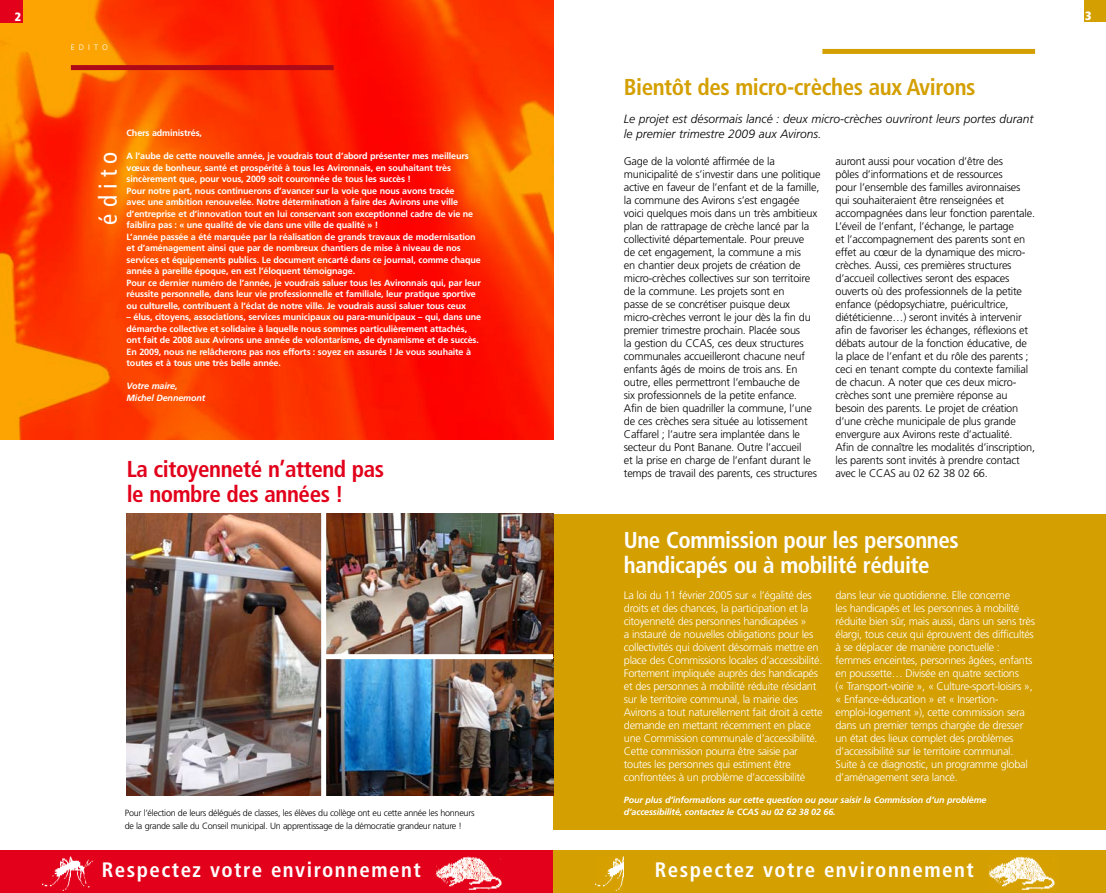
<style>
.page{position:relative;width:1106px;height:893px;background:#fff}
.page>*{position:absolute;margin:0;border:0;box-sizing:border-box;transform-origin:0 0}
.t1{font:condensed 25px "Frutiger";letter-spacing:.25em;color:#fff}
.t2{font:700 condensed 23px/25px "Frutiger";letter-spacing:-.02em;color:#fff}
.t3{font:700 condensed 23px/25px "Frutiger";letter-spacing:-.02em;color:#e2001a}
.t4{font:700 condensed 23px "Frutiger";letter-spacing:-.02em;color:#d49f00}
.t5{font:700 condensed 20.9px "Frutiger";letter-spacing:.07em;color:#fff}
.t6{font:italic 300 12px/15px "Frutiger";color:#000}
.t7{font:900 condensed 12px "Frutiger";color:#fff}
.t8{font:300 11px/13px "Frutiger";letter-spacing:-.02em;color:#000}
.t9{font:300 11px/13px "Frutiger";letter-spacing:-.03em;color:#fff}
.t10{font:700 9px/11.5px "Frutiger";letter-spacing:-.015em;color:#fff}
.t11{font:300 9px/13px "Frutiger";letter-spacing:-.03em;color:#000}
.t12{font:italic 700 9px/11.5px "Frutiger";letter-spacing:-.015em;color:#fff}
.t13{font:300 8px "Frutiger";letter-spacing:.5em;color:#fff}
</style>
<div class="page">
<div style="left:553px;top:514px;width:553px;height:316px;background:#d49f00"></div>
<svg style="left:0;top:0;width:553px;height:439px;background:#fc3a00"></svg>
<div style="left:1083px;top:0;width:23px;height:22px;background:#d49f00"></div>
<div style="left:71px;top:65px;width:263px;height:5px;background:#ae0917"></div>
<div style="left:0;top:0;width:22px;height:23px;background:#e2001a"></div>
<div style="left:0;top:850px;width:553px;height:43px;background:#e2001a"></div>
<img style="left:43px;top:856px;width:49px;height:35px">
<img style="left:435px;top:856px;width:67px;height:34px">
<div style="left:553px;top:850px;width:553px;height:43px;background:#d49f00"></div>
<img style="left:595px;top:856px;width:29px;height:35px">
<img style="left:988px;top:856px;width:67px;height:34px">
<img style="left:126px;top:514px;width:195px;height:281px">
<img style="left:326px;top:659px;width:227px;height:136px">
<img style="left:326px;top:514px;width:227px;height:140px">
<div style="left:822px;top:49px;width:213px;height:5px;background:#d49f00"></div>
<p class="t7" style="left:15px;top:9px;width:8px">2</p>
<p class="t13" style="left:71px;top:43px;width:38px">EDITO</p>
<h1 class="t1" style="left:93px;top:225px;width:75px;rotate:-90deg">édito</h1>
<p class="t10" style="left:127px;top:127px;width:77px">Chers administrés,</p>
<p class="t10" style="left:127px;top:150px;width:356px">A l’aube de cette nouvelle année, je voudrais tout d’abord présenter mes meilleurs vœux de bonheur, santé et prospérité à tous les Avironnais, en souhaitant très sincèrement que, pour vous, 2009 soit couronnée de tous les succès !<br>Pour notre part, nous continuerons d’avancer sur la voie que nous avons tracée<br>avec une ambition renouvelée. Notre détermination à faire des Avirons une ville d’entreprise et d’innovation tout en lui conservant son exceptionnel cadre de vie ne faiblira pas : « une qualité de vie dans une ville de qualité » !<br>L’année passée a été marquée par la réalisation de grands travaux de modernisation et d’aménagement ainsi que par de nombreux chantiers de mise à niveau de nos services et équipements publics. Le document encarté dans ce journal, comme chaque année à pareille époque, en est l’éloquent témoignage.<br>Pour ce dernier numéro de l’année, je voudrais saluer tous les Avironnais qui, par leur réussite personnelle, dans leur vie professionnelle et familiale, leur pratique sportive ou culturelle, contribuent à l’éclat de notre ville. Je voudrais aussi saluer tous ceux</p>
<p class="t10" style="left:127px;top:311px;width:356px">– élus, citoyens, associations, services municipaux ou para-municipaux – qui, dans une démarche collective et solidaire à laquelle nous sommes particulièrement attachés, ont fait de 2008 aux Avirons une année de volontarisme, de dynamisme et de succès.<br>En 2009, nous ne relâcherons pas nos efforts : soyez en assurés ! Je vous souhaite à toutes et à tous une très belle année.</p>
<p class="t12" style="left:127px;top:380px;width:80px">Votre maire,<br>Michel Dennemont</p>
<h2 class="t3" style="left:127px;top:456px;width:259px">La citoyenneté n’attend pas le nombre des années !</h2>
<p class="t11" style="left:125px;top:807px;width:351px">Pour l’élection de leurs délégués de classes, les élèves du collège ont eu cette année les honneurs de la grande salle du Conseil municipal. Un apprentissage de la démocratie grandeur nature !</p>
<h2 class="t4" style="left:624px;top:74px;width:353px">Bientôt des micro-crèches aux Avirons</h2>
<p class="t6" style="left:624px;top:112px;width:411px">Le projet est désormais lancé : deux micro-crèches ouvriront leurs portes durant le premier trimestre 2009 aux Avirons.</p>
<p class="t8" style="left:624px;top:154px;width:198px">Gage de la volonté affirmée de la municipalité de s’investir dans une politique active en faveur de l’enfant et de la famille, la commune des Avirons s’est engagée voici quelques mois dans un très ambitieux plan de rattrapage de crèche lancé par la collectivité départementale. Pour preuve<br>de cet engagement, la commune a mis<br>en chantier deux projets de création de micro-crèches collectives sur son territoire de la commune. Les projets sont en<br>passe de se concrétiser puisque deux micro-crèches verront le jour dès la fin du premier trimestre prochain. Placée sous<br>la gestion du CCAS, ces deux structures communales accueilleront chacune neuf enfants âgés de moins de trois ans. En outre, elles permettront l’embauche de<br>six professionnels de la petite enfance.<br>Afin de bien quadriller la commune, l’une de ces crèches sera située au lotissement Caffarel ; l’autre sera implantée dans le secteur du Pont Banane. Outre l’accueil<br>et la prise en charge de l’enfant durant le temps de travail des parents, ces structures</p>
<p class="t8" style="left:835px;top:154px;width:201px">auront aussi pour vocation d’être des<br>pôles d’informations et de ressources<br>pour l’ensemble des familles avironnaises qui souhaiteraient être renseignées et accompagnées dans leur fonction parentale.<br>L’éveil de l’enfant, l’échange, le partage<br>et l’accompagnement des parents sont en effet au cœur de la dynamique des micro&shy;crèches. Aussi, ces premières structures d’accueil collectives seront des espaces ouverts où des professionnels de la petite enfance (pédopsychiatre, puéricultrice, diététicienne…) seront invités à intervenir afin de favoriser les échanges, réflexions et débats autour de la fonction éducative, de la place de l’enfant et du rôle des parents ; ceci en tenant compte du contexte familial de chacun. A noter que ces deux micro&shy;crèches sont une première réponse au besoin des parents. Le projet de création d’une crèche municipale de plus grande envergure aux Avirons reste d’actualité.<br>Afin de connaître les modalités d’inscription, les parents sont invités à prendre contact avec le CCAS au 02 62 38 02 66.</p>
<h2 class="t2" style="left:624px;top:527px;width:336px">Une Commission pour les personnes handicapés ou à mobilité réduite</h2>
<p class="t9" style="left:624px;top:588px;width:200px">La loi du 11 février 2005 sur « l’égalité des droits et des chances, la participation et la citoyenneté des personnes handicapées »<br>a instauré de nouvelles obligations pour les collectivités qui doivent désormais mettre en place des Commissions locales d’accessibilité.<br>Fortement impliquée auprès des handicapés et des personnes à mobilité réduite résidant sur le territoire communal, la mairie des Avirons a tout naturellement fait droit à cette demande en mettant récemment en place une Commission communale d’accessibilité.<br>Cette commission pourra être saisie par toutes les personnes qui estiment être confrontées à un problème d’accessibilité</p>
<p class="t9" style="left:835px;top:588px;width:201px">dans leur vie quotidienne. Elle concerne<br>les handicapés et les personnes à mobilité réduite bien sûr, mais aussi, dans un sens très élargi, tous ceux qui éprouvent des difficultés à se déplacer de manière ponctuelle : femmes enceintes, personnes âgées, enfants en poussette… Divisée en quatre sections<br>(« Transport-voirie », « Culture-sport-loisirs », « Enfance-éducation » et « Insertion&shy;emploi-logement »), cette commission sera dans un premier temps chargée de dresser un état des lieux complet des problèmes d’accessibilité sur le territoire communal.<br>Suite à ce diagnostic, un programme global d’aménagement sera lancé.</p>
<p class="t12" style="left:624px;top:794px;width:364px">Pour plus d’informations sur cette question ou pour saisir la Commission d’un problème d’accessibilité, contactez le CCAS au 02 62 38 02 66.</p>
<h3 class="t5" style="left:102px;top:857px;width:320px">Respectez votre environnement</h3>
<h3 class="t5" style="left:655px;top:857px;width:320px">Respectez votre environnement</h3>
<p class="t7" style="left:1085px;top:9px;width:8px">3</p>
</div>
